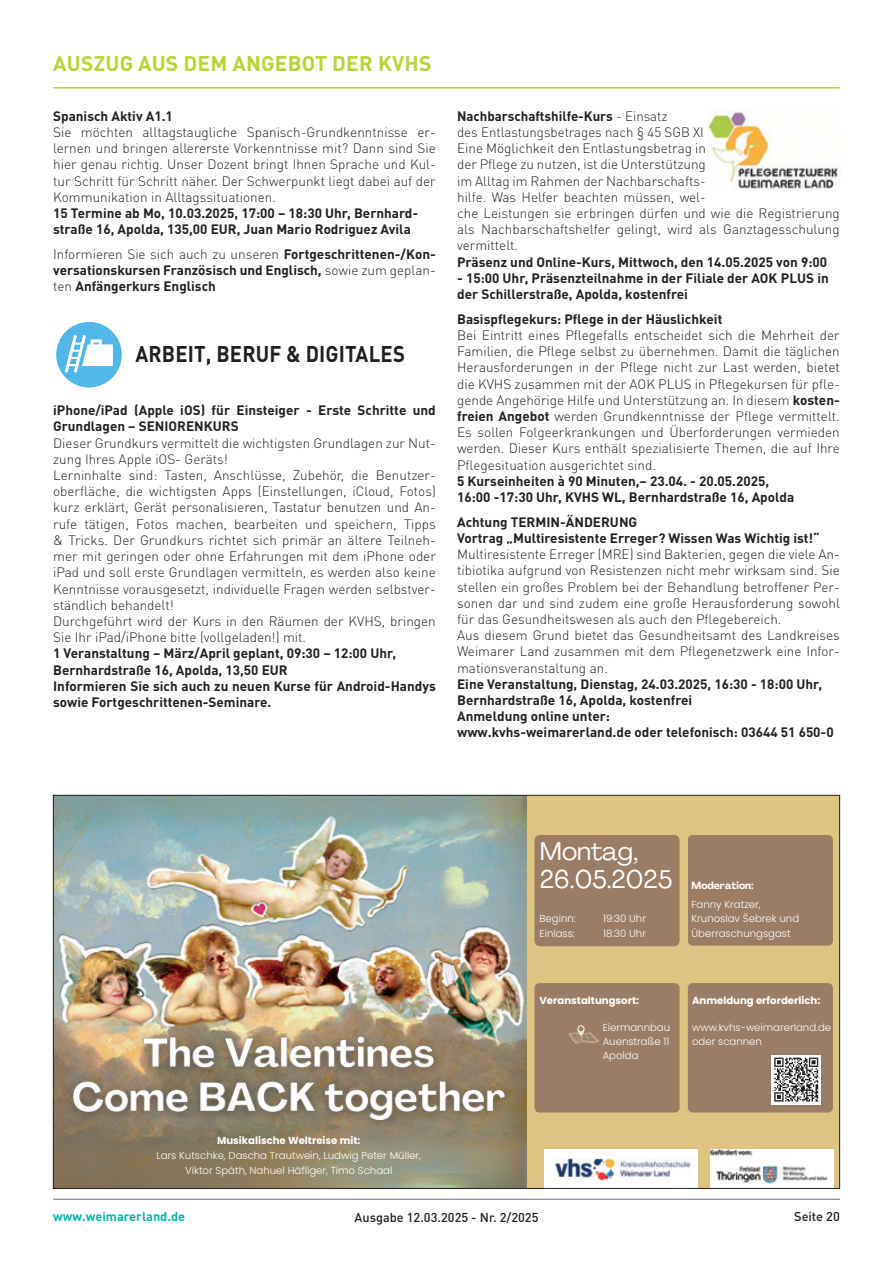
<style>
.page{position:relative;width:893px;height:1263px;background:#fff}
.page>*{position:absolute;margin:0;border:0;box-sizing:border-box;transform-origin:0 0}
.t1{font:25.35px/27.8px "Agrandir";color:#fff}
.t2{font:700 22.5px "DIN Pro";letter-spacing:.01em;color:#231f20;scale:.9 1}
.t3{font:700 21px "DIN Pro";letter-spacing:.01em;color:#b8d432}
.t4{font:300 13.5px/16.2px "DIN Pro";color:#231f20}
.t5{font:700 13.5px/16.2px "DIN Pro";color:#231f20}
.t6{font:500 12.75px "DIN Pro";color:#231f20}
.t7{font:700 12.75px "DIN Pro";color:#03b8a9}
.t8{font:300 10.2px/14.1px "Poppins";color:#fff}
.t9{font:700 10.2px "Poppins";color:#fff}
.t10{font:700 10.2px "Agrandir";color:#fff}
.s1{font-weight:300}
.s2{font-weight:700}
</style>
<div class="page">
<hr style="left:53px;top:1199px;width:787px;height:1px;background:#63707f">
<hr style="left:53px;top:87px;width:787px;height:2px;background:#b8d432">
<div style="left:56px;top:322px;width:66px;height:65px;background:#50b7e8;border-radius:50%"></div>
<svg style="left:65px;top:335px;width:48px;height:37px"></svg>
<img style="left:708px;top:111px;width:133px;height:80px">
<div style="left:53px;top:795px;width:787px;height:393px;background:#dfc381"></div>
<img style="left:55px;top:797px;width:472px;height:389px">
<img style="left:93px;top:803px;width:407px;height:356px">
<img style="left:545px;top:1149px;width:152px;height:37px">
<img style="left:710px;top:1149px;width:123px;height:37px">
<div style="left:534px;top:835px;width:146px;height:111px;background:#9a7d66"></div>
<div style="left:688px;top:835px;width:145px;height:111px;background:#9a7d66"></div>
<div style="left:534px;top:983px;width:146px;height:129px;background:#9a7d66"></div>
<svg style="left:688px;top:983px;width:145px;height:129px;background:#9c836f"></svg>
<img style="left:59px;top:1024px;width:460px;height:113px">
<h3 class="t3" style="left:53px;top:49px;width:380px">AUSZUG AUS DEM ANGEBOT DER KVHS</h3>
<p class="t5" style="left:53px;top:107px;width:121px">Spanisch Aktiv A1.1</p>
<p class="t4" style="left:53px;top:124px;width:384px;text-align:justify">Sie möchten alltagstaugliche Spanisch-Grundkenntnisse er&shy;lernen und bringen allererste Vorkenntnisse mit? Dann sind Sie hier genau richtig. Unser Dozent bringt Ihnen Sprache und Kul&shy;tur Schritt für Schritt näher. Der Schwerpunkt liegt dabei auf der Kommunikation in Alltagssituationen.</p>
<p class="t5" style="left:53px;top:205px;width:367px">15 Termine ab Mo, 10.03.2025, 17:00 – 18:30 Uhr, Bernhard&shy;straße 16, Apolda, 135,00 EUR, Juan Mario Rodriguez Avila</p>
<p class="t5" style="left:53px;top:245px;width:384px;text-align:justify"><span class="s1">Informieren Sie sich auch zu unseren</span> Fortgeschrittenen-/Kon&shy;versationskursen Französisch und Englisch, <span class="s1">sowie zum geplan&shy;ten</span> Anfängerkurs Englisch</p>
<h2 class="t2" style="left:135px;top:339px;width:301px">ARBEIT, BERUF &amp; DIGITALES</h2>
<p class="t5" style="left:53px;top:402px;width:384px">iPhone/iPad (Apple iOS) für Einsteiger - Erste Schritte und<br>Grundlagen – SENIORENKURS</p>
<p class="t4" style="left:53px;top:434px;width:384px">Dieser Grundkurs vermittelt die wichtigsten Grundlagen zur Nut&shy;zung Ihres Apple iOS- Geräts!<br>Lerninhalte sind: Tasten, Anschlüsse, Zubehör, die Benutzer&shy;oberfläche, die wichtigsten Apps (Einstellungen, iCloud, Fotos) kurz erklärt, Gerät personalisieren, Tastatur benutzen und An&shy;rufe tätigen, Fotos machen, bearbeiten und speichern, Tipps &amp; Tricks. Der Grundkurs richtet sich primär an ältere Teilneh&shy;mer mit geringen oder ohne Erfahrungen mit dem iPhone oder iPad und soll erste Grundlagen vermitteln, es werden also keine Kenntnisse vorausgesetzt, individuelle Fragen werden selbstver&shy;ständlich behandelt!<br>Durchgeführt wird der Kurs in den Räumen der KVHS, bringen Sie Ihr iPad/iPhone bitte (vollgeladen!) mit.</p>
<p class="t5" style="left:53px;top:645px;width:384px">1 Veranstaltung – März/April geplant, 09:30 – 12:00 Uhr, Bernhardstraße 16, Apolda, 13,50 EUR<br>Informieren Sie sich auch zu neuen Kurse für Android-Handys sowie Fortgeschrittenen-Seminare.</p>
<p class="t4" style="left:457px;top:107px;width:384px"><span class="s2">Nachbarschaftshilfe-Kurs</span> - Einsatz<br>des Entlastungsbetrages nach § 45 SGB XI<br>Eine Möglichkeit den Entlastungsbetrag in<br>der Pflege zu nutzen, ist die Unterstützung<br>im Alltag im Rahmen der Nachbarschafts-<br>hilfe. Was Helfer beachten müssen, wel-<br>che Leistungen sie erbringen dürfen und wie die Registrierung als Nachbarschaftshelfer gelingt, wird als Ganztagesschulung vermittelt.</p>
<p class="t5" style="left:457px;top:253px;width:372px">Präsenz und Online-Kurs, Mittwoch, den 14.05.2025 von 9:00</p>
<p class="t5" style="left:457px;top:269px;width:373px">- 15:00 Uhr, Präsenzteilnahme in der Filiale der AOK PLUS in der Schillerstraße, Apolda, kostenfrei</p>
<p class="t5" style="left:457px;top:310px;width:267px">Basispflegekurs: Pflege in der Häuslichkeit</p>
<p class="t4" style="left:457px;top:326px;width:384px;text-align:justify">Bei Eintritt eines Pflegefalls entscheidet sich die Mehrheit der Familien, die Pflege selbst zu übernehmen. Damit die täglichen Herausforderungen in der Pflege nicht zur Last werden, bietet die KVHS zusammen mit der AOK PLUS in Pflegekursen für pfle&shy;gende Angehörige Hilfe und Unterstützung an. In diesem <span class="s2">kosten&shy;freien Angebot</span> werden Grundkenntnisse der Pflege vermittelt.<br>Es sollen Folgeerkrankungen und Überforderungen vermieden werden. Dieser Kurs enthält spezialisierte Themen, die auf Ihre Pflegesituation ausgerichtet sind.</p>
<p class="t5" style="left:457px;top:472px;width:339px">5 Kurseinheiten à 90 Minuten,– 23.04. - 20.05.2025,<br>16:00 -17:30 Uhr, KVHS WL, Bernhardstraße 16, Apolda</p>
<p class="t5" style="left:457px;top:513px;width:364px">Achtung TERMIN-ÄNDERUNG<br>Vortrag „Multiresistente Erreger? Wissen Was Wichtig ist!“</p>
<p class="t4" style="left:457px;top:546px;width:384px">Multiresistente Erreger (MRE) sind Bakterien, gegen die viele An&shy;tibiotika aufgrund von Resistenzen nicht mehr wirksam sind. Sie stellen ein großes Problem bei der Behandlung betroffener Per&shy;sonen dar und sind zudem eine große Herausforderung sowohl für das Gesundheitswesen als auch den Pflegebereich.<br>Aus diesem Grund bietet das Gesundheitsamt des Landkreises Weimarer Land zusammen mit dem Pflegenetzwerk eine Infor&shy;mationsveranstaltung an.</p>
<p class="t5" style="left:457px;top:675px;width:378px">Eine Veranstaltung, Dienstag, 24.03.2025, 16:30 - 18:00 Uhr, Bernhardstraße 16, Apolda, kostenfrei<br>Anmeldung online unter:<br>www.kvhs-weimarerland.de oder telefonisch: 03644 51 650-0</p>
<p class="t9" style="left:217px;top:1135px;width:145px">Musikalische Weltreise mit:</p>
<p class="t8" style="left:156px;top:1149px;width:266px;text-align:center">Lars Kutschke, Dascha Trautwein, Ludwig Peter Müller,<br>Viktor Spáth, Nahuel Häfliger, Timo Schaal</p>
<h1 class="t1" style="left:540px;top:837px;width:134px">Montag,<br>26.05.2025</h1>
<p class="t8" style="left:540px;top:912px;width:38px">Beginn:</p>
<p class="t8" style="left:603px;top:912px;width:44px">19:30 Uhr</p>
<p class="t8" style="left:540px;top:926px;width:37px">Einlass:</p>
<p class="t8" style="left:603px;top:926px;width:44px">18:30 Uhr</p>
<p class="t10" style="left:691px;top:879px;width:64px">Moderation:</p>
<p class="t8" style="left:691px;top:898px;width:109px">Fanny Kratzer,<br>Krunoslav Šebrek und<br>Überraschungsgast</p>
<p class="t9" style="left:540px;top:995px;width:101px">Veranstaltungsort:</p>
<p class="t8" style="left:603px;top:1020px;width:69px;text-align:justify">Eiermannbau Auenstraße 11<br>Apolda</p>
<p class="t9" style="left:692px;top:995px;width:130px">Anmeldung erforderlich:</p>
<p class="t8" style="left:692px;top:1020px;width:141px">www.kvhs-weimarerland.de oder scannen</p>
<p class="t7" style="left:53px;top:1208px;width:134px">www.weimarerland.de</p>
<p class="t6" style="left:354px;top:1208px;width:186px">Ausgabe 12.03.2025 - Nr. 2/2025</p>
<p class="t6" style="left:794px;top:1208px;width:47px">Seite 20</p>
</div>
